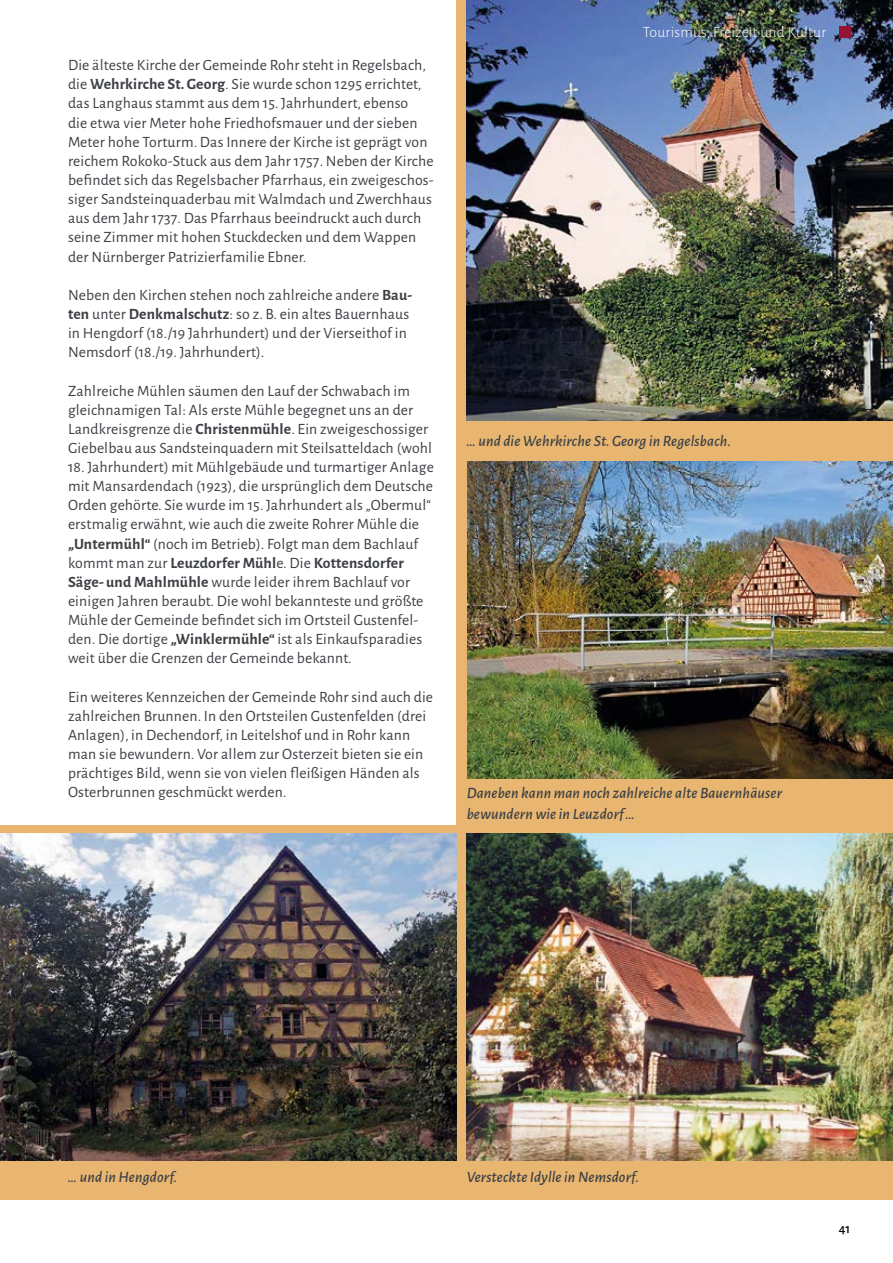
<style>
.page{position:relative;width:893px;height:1263px;background:#fff}
.page>*{position:absolute;margin:0;border:0;box-sizing:border-box;transform-origin:0 0}
.t1{font:15.75px/19.2px "Alegreya Sans";letter-spacing:.01em;color:#3d4045}
.t2{font:italic 500 15.75px/21px "Alegreya Sans";letter-spacing:.01em;color:#3d4045}
.t3{font:300 15.75px "Alegreya Sans";letter-spacing:.01em;color:#fff}
.t4{font:500 13.8px "Alegreya Sans";color:#000}
.s1{font-weight:700}
</style>
<div class="page">
<div style="left:456px;top:0;width:437px;height:1199px;background:#e8b670"></div>
<div style="left:0;top:825px;width:522px;height:374px;background:#e8b670"></div>
<img style="left:0;top:833px;width:456px;height:328px">
<img style="left:467px;top:833px;width:426px;height:328px">
<img style="left:467px;top:0;width:426px;height:421px">
<div style="left:838px;top:26px;width:12px;height:12px;background:#941533"></div>
<img style="left:467px;top:461px;width:426px;height:317px">
<p class="t1" style="left:68px;top:55px;width:367px">Die älteste Kirche der Gemeinde Rohr steht in Regelsbach, die <span class="s1">Wehrkirche St. Georg</span>. Sie wurde schon 1295 errichtet, das Langhaus stammt aus dem 15. Jahrhundert, ebenso<br>die etwa vier Meter hohe Friedhofsmauer und der sieben Meter hohe Torturm. Das Innere der Kirche ist geprägt von reichem Rokoko-Stuck aus dem Jahr 1757. Neben der Kirche befindet sich das Regelsbacher Pfarrhaus, ein zweigeschos&shy;siger Sandsteinquaderbau mit Walmdach und Zwerchhaus aus dem Jahr 1737. Das Pfarrhaus beeindruckt auch durch seine Zimmer mit hohen Stuckdecken und dem Wappen der Nürnberger Patrizierfamilie Ebner.</p>
<p class="t1" style="left:68px;top:284px;width:346px">Neben den Kirchen stehen noch zahlreiche andere <span class="s1">Bau&shy;ten</span> unter <span class="s1">Denkmalschutz</span>: so z. B. ein altes Bauernhaus in Hengdorf (18./19 Jahrhundert) und der Vierseithof in Nemsdorf (18./19. Jahrhundert).</p>
<p class="t1" style="left:68px;top:380px;width:366px">Zahlreiche Mühlen säumen den Lauf der Schwabach im gleichnamigen Tal: Als erste Mühle begegnet uns an der Landkreisgrenze die <span class="s1">Christenmühle</span>. Ein zweigeschossiger Giebelbau aus Sandsteinquadern mit Steilsatteldach (wohl</p>
<p class="t1" style="left:68px;top:457px;width:367px">18. Jahrhundert) mit Mühlgebäude und turmartiger Anlage mit Mansardendach (1923), die ursprünglich dem Deutsche Orden gehörte. Sie wurde im 15. Jahrhundert als „Obermul“ erstmalig erwähnt, wie auch die zweite Rohrer Mühle die <span class="s1">„Untermühl“</span> (noch im Betrieb). Folgt man dem Bachlauf kommt man zur <span class="s1">Leuzdorfer Mühl</span>e. Die <span class="s1">Kottensdorfer Säge- und Mahlmühle</span> wurde leider ihrem Bachlauf vor einigen Jahren beraubt. Die wohl bekannteste und größte Mühle der Gemeinde befindet sich im Ortsteil Gustenfel&shy;den. Die dortige <span class="s1">„Winklermühle“</span> ist als Einkaufsparadies weit über die Grenzen der Gemeinde bekannt.</p>
<p class="t1" style="left:68px;top:686px;width:367px">Ein weiteres Kennzeichen der Gemeinde Rohr sind auch die zahlreichen Brunnen. In den Ortsteilen Gustenfelden (drei Anlagen), in Dechendorf, in Leitelshof und in Rohr kann man sie bewundern. Vor allem zur Osterzeit bieten sie ein prächtiges Bild, wenn sie von vielen fleißigen Händen als Osterbrunnen geschmückt werden.</p>
<p class="t3" style="left:643px;top:22px;width:185px">Tourismus, Freizeit und Kultur</p>
<p class="t2" style="left:467px;top:429px;width:266px">… und die Wehrkirche St. Georg in Regelsbach.</p>
<p class="t2" style="left:467px;top:781px;width:317px">Daneben kann man noch zahlreiche alte Bauernhäuser bewundern wie in Leuzdorf …</p>
<p class="t2" style="left:68px;top:1165px;width:111px">… und in Hengdorf.</p>
<p class="t2" style="left:467px;top:1165px;width:174px">Versteckte Idylle in Nemsdorf.</p>
<p class="t4" style="left:839px;top:1219px;width:13px">41</p>
</div>
